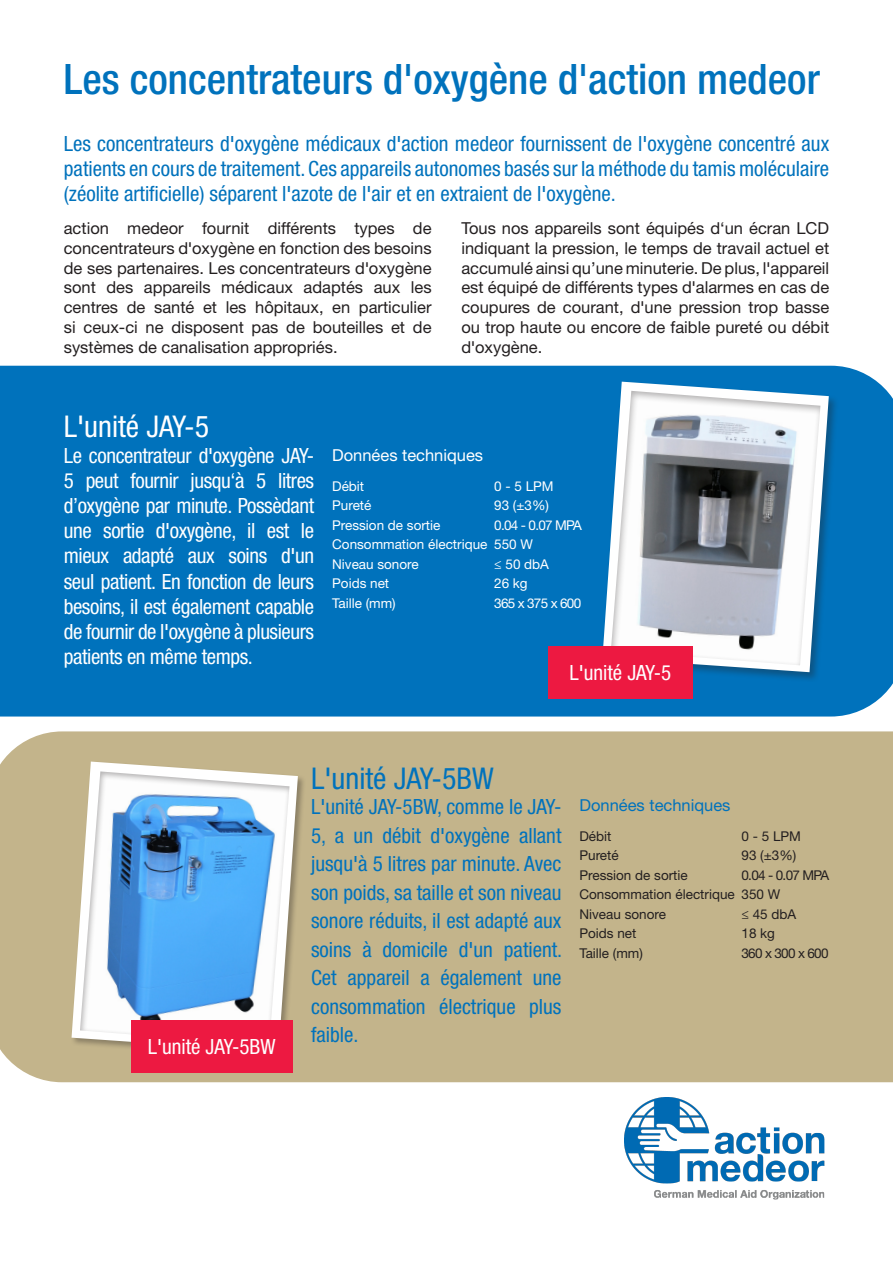
<style>
.page{position:relative;width:893px;height:1263px;background:#fff}
.page>*{position:absolute;margin:0;border:0;box-sizing:border-box;transform-origin:0 0}
.t1{font:500 condensed 42px "Helvetica Neue LT Std";color:#0072bc}
.t2{font:condensed 30px "Helvetica Neue LT Std";color:#0072bc}
.t3{font:condensed 30px "Helvetica Neue LT Std";color:#fff}
.t4{font:condensed 21px/28.5px "Helvetica Neue LT Std";color:#0072bc;text-align:justify}
.t5{font:condensed 21px/25.2px "Helvetica Neue LT Std";letter-spacing:-.02em;color:#fff;text-align:justify}
.t6{font:condensed 21px "Helvetica Neue LT Std";color:#fff}
.t7{font:16.5px/19.8px "Helvetica Neue LT Std";color:#231f20;text-align:justify}
.t8{font:16.5px "Helvetica Neue LT Std";color:#fff}
.t9{font:16.5px "Helvetica Neue LT Std";color:#0072bc}
.t10{font:13.5px "Helvetica Neue LT Std";color:#fff}
.t11{font:13.5px "Helvetica Neue LT Std";color:#231f20}
.t12{font:13.5px "Helvetica Neue LT Std";letter-spacing:-.05em;color:#fff}
.t13{font:13.5px "Helvetica Neue LT Std";letter-spacing:-.05em;color:#231f20}
.s1{font-weight:500}
.s2{font-weight:500;font-stretch:condensed}
</style>
<div class="page">
<div style="left:0;top:366px;width:893px;height:350px;background:#0072bc"></div>
<div style="left:0;top:731px;width:893px;height:351px;background:#c3b48b"></div>
<img style="left:624px;top:1098px;width:200px;height:101px">
<div style="left:601px;top:380px;width:238px;height:302px;background:#231f20;opacity:.35"></div>
<svg style="left:602px;top:382px;width:227px;height:290px;fill:#0072bc"></svg>
<svg style="left:609px;top:388px;width:212px;height:279px"></svg>
<div style="left:71px;top:761px;width:236px;height:300px;background:#231f20;opacity:.35"></div>
<svg style="left:72px;top:761px;width:226px;height:291px;fill:#c3b48b"></svg>
<svg style="left:78px;top:769px;width:212px;height:277px"></svg>
<div style="left:131px;top:1020px;width:161px;height:53px;background:#ed1941"></div>
<div style="left:548px;top:646px;width:144px;height:52px;background:#ed1941"></div>
<p class="t1" style="left:64px;top:54px;width:758px">Les concentrateurs d'oxygène d'action medeor</p>
<p class="t4" style="left:64px;top:131px;width:767px;line-height:25.2px">Les concentrateurs d<span class="s1">'</span>oxygène médicaux d<span class="s1">'</span>action medeor fournissent de l<span class="s1">'</span>oxygène concentré aux patients en cours de traitement. Ces appareils autonomes basés sur la méthode du tamis moléculaire (zéolite artificielle) séparent l<span class="s1">'</span>azote de l<span class="s1">'</span>air et en extraient de l<span class="s1">'</span>oxygène.</p>
<p class="t7" style="left:64px;top:218px;width:369px">action medeor fournit différents types de concentrateurs d<span class="s2">'</span>oxygène en fonction des besoins de ses partenaires. Les concentrateurs d<span class="s2">'</span>oxygène sont des appareils médicaux adaptés aux les centres de santé et les hôpitaux, en particulier si ceux-ci ne disposent pas de bouteilles et de systèmes de canalisation appropriés.</p>
<p class="t7" style="left:461px;top:218px;width:369px">Tous nos appareils sont équipés d‘un écran LCD indiquant la pression, le temps de travail actuel et accumulé ainsi qu’une minuterie. De plus, l<span class="s2">'</span>appareil est équipé de différents types d<span class="s2">'</span>alarmes en cas de coupures de courant, d<span class="s2">'</span>une pression trop basse ou trop haute ou encore de faible pureté ou débit d<span class="s2">'</span>oxygène.</p>
<p class="t3" style="left:64px;top:409px;width:147px">L<span class="s1">'</span>unité JAY-5</p>
<p class="t5" style="left:64px;top:442px;width:252px">Le concentrateur d<span class="s1">'</span>oxygène JAY-5 peut fournir jusqu‘à 5 litres d’oxygène par minute. Possèdant une sortie d<span class="s1">'</span>oxygène, il est le mieux adapté aux soins d<span class="s1">'</span>un seul patient. En fonction de leurs besoins, il est également capable de fournir de l<span class="s1">'</span>oxygène à plusieurs patients en même temps.</p>
<p class="t8" style="left:332px;top:445px;width:152px">Données techniques</p>
<p class="t10" style="left:332px;top:478px;width:34px">Débit</p>
<p class="t10" style="left:494px;top:478px;width:61px">0 - 5 LPM</p>
<p class="t10" style="left:332px;top:497px;width:41px">Pureté</p>
<p class="t10" style="left:494px;top:497px;width:56px">93 (±3%)</p>
<p class="t10" style="left:332px;top:517px;width:110px">Pression de sortie</p>
<p class="t10" style="left:494px;top:517px;width:89px">0.04 - 0.07 MPA</p>
<p class="t10" style="left:332px;top:536px;width:202px">Consommation électrique 550 W</p>
<p class="t10" style="left:332px;top:556px;width:88px">Niveau sonore</p>
<p class="t10" style="left:494px;top:556px;width:56px">≤ 50 dbA</p>
<p class="t10" style="left:332px;top:575px;width:59px">Poids net</p>
<p class="t10" style="left:494px;top:575px;width:35px">26 kg</p>
<p class="t10" style="left:332px;top:595px;width:65px">Taille (mm)</p>
<p class="t12" style="left:494px;top:595px;width:89px">365 x 375 x 600</p>
<p class="t6" style="left:569px;top:660px;width:103px">L<span class="s1">'</span>unité JAY-5</p>
<p class="t6" style="left:148px;top:1035px;width:129px">L<span class="s1">'</span>unité JAY-5BW</p>
<p class="t2" style="left:311px;top:761px;width:184px">L<span class="s1">'</span>unité JAY-5BW</p>
<p class="t4" style="left:311px;top:792px;width:253px">L<span class="s1">'</span>unité JAY-5BW, comme le JAY-5, a un débit d<span class="s1">'</span>oxygène allant jusqu<span class="s1">'</span>à 5 litres par minute. Avec son poids, sa taille et son niveau sonore réduits, il est adapté aux soins à domicile d<span class="s1">'</span>un patient.<br>Cet appareil a également une consommation électrique plus faible.</p>
<p class="t9" style="left:579px;top:795px;width:152px">Données techniques</p>
<p class="t11" style="left:579px;top:828px;width:34px">Débit</p>
<p class="t11" style="left:741px;top:828px;width:61px">0 - 5 LPM</p>
<p class="t11" style="left:579px;top:847px;width:41px">Pureté</p>
<p class="t11" style="left:741px;top:847px;width:56px">93 (±3%)</p>
<p class="t11" style="left:579px;top:867px;width:110px">Pression de sortie</p>
<p class="t11" style="left:741px;top:867px;width:89px">0.04 - 0.07 MPA</p>
<p class="t11" style="left:579px;top:886px;width:202px">Consommation électrique 350 W</p>
<p class="t11" style="left:579px;top:906px;width:88px">Niveau sonore</p>
<p class="t11" style="left:741px;top:906px;width:56px">≤ 45 dbA</p>
<p class="t11" style="left:579px;top:925px;width:59px">Poids net</p>
<p class="t11" style="left:741px;top:925px;width:35px">18 kg</p>
<p class="t11" style="left:579px;top:945px;width:65px">Taille (mm)</p>
<p class="t13" style="left:741px;top:945px;width:89px">360 x 300 x 600</p>
</div>
